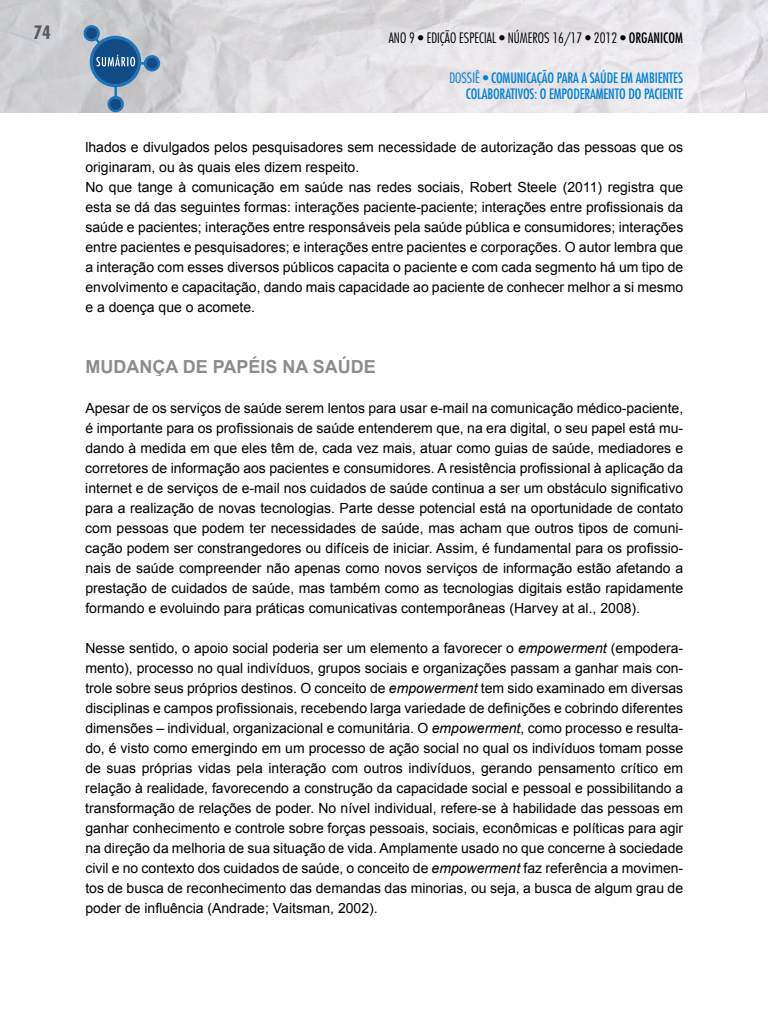
<style>
.page{position:relative;width:768px;height:1024px;background:#fff}
.page>*{position:absolute;margin:0;border:0;box-sizing:border-box;transform-origin:0 0}
.t1{font:700 18px "Arial";color:#8b8d8e}
.t2{font:700 condensed 18px "Futura Std";color:#5a5b5e}
.t3{font:14px/20px "Arial";color:#000;text-align:justify}
.t4{font:condensed 14px/16.8px "Futura Std";letter-spacing:-.01em;color:#0082d6;text-align:right}
.t5{font:300 condensed 14px "Futura Std";color:#000}
.s1{font-weight:400}
.s2{font-weight:300}
.s3{font-style:italic}
</style>
<div class="page">
<img style="left:0;top:0;width:768px;height:113px">
<svg style="left:108px;top:86px;width:16px;height:26px"></svg>
<div style="left:90px;top:36px;width:51px;height:51px;background:#1e74bb;border-radius:50%"></div>
<div style="left:93px;top:39px;width:45px;height:45px;background:#114b86;border-radius:50%"></div>
<svg style="left:82px;top:24px;width:78px;height:48px"></svg>
<p class="t2" style="left:34px;top:21px;width:19px">74</p>
<p class="t5" style="left:389px;top:29px;width:296px">ANO 9 • EDIÇÃO ESPECIAL • NÚMEROS 16/17 • 2012 • <span class="s1">ORGANICOM</span></p>
<p class="t4" style="left:449px;top:69px;width:235px"><span class="s2">DOSSIÊ •</span> COMUNICAÇÃO PARA A SAÚDE EM AMBIENTES<br>CO LABORATIVOS: O EMPODERAMENTO DO PACI ENTE</p>
<p class="t3" style="left:85px;top:137px;width:599px;text-align:left">lhados e divulgados pelos pesquisadores sem necessidade de autorização das pessoas que os originaram, ou às quais eles dizem respeito.<br>No que tange à comunicação em saúde nas redes sociais, Robert Steele (2011) registra que esta se dá das seguintes formas: interações paciente-paciente; interações entre profissionais da saúde e pacientes; interações entre responsáveis pela saúde pública e consumidores; interações entre pacientes e pesquisadores; e interações entre pacientes e corporações. O autor lembra que a interação com esses diversos públicos capacita o paciente e com cada segmento há um tipo de envolvimento e capacitação, dando mais capacidade ao paciente de conhecer melhor a si mesmo e a doença que o acomete.</p>
<p class="t1" style="left:85px;top:355px;width:292px">MUDANÇA DE PAPÉIS NA SAÚDE</p>
<p class="t3" style="left:85px;top:398px;width:599px">Apesar de os serviços de saúde serem lentos para usar e-mail na comunicação médico-paciente, é importante para os profissionais de saúde entenderem que, na era digital, o seu papel está mu&shy;dando à medida em que eles têm de, cada vez mais, atuar como guias de saúde, mediadores e corretores de informação aos pacientes e consumidores. A resistência profissional à aplicação da internet e de serviços de e-mail nos cuidados de saúde continua a ser um obstáculo significativo para a realização de novas tecnologias. Parte desse potencial está na oportunidade de contato com pessoas que podem ter necessidades de saúde, mas acham que outros tipos de comuni&shy;cação podem ser constrangedores ou difíceis de iniciar. Assim, é fundamental para os profissio&shy;nais de saúde compreender não apenas como novos serviços de informação estão afetando a prestação de cuidados de saúde, mas também como as tecnologias digitais estão rapidamente formando e evoluindo para práticas comunicativas contemporâneas (Harvey at al., 2008).</p>
<p class="t3" style="left:85px;top:638px;width:599px">Nesse sentido, o apoio social poderia ser um elemento a favorecer o <span class="s3">empowerment</span> (empodera&shy;mento), processo no qual indivíduos, grupos sociais e organizações passam a ganhar mais con&shy;trole sobre seus próprios destinos. O conceito de <span class="s3">empowerment</span> tem sido examinado em diversas disciplinas e campos profissionais, recebendo larga variedade de definições e cobrindo diferentes dimensões – individual, organizacional e comunitária. O <span class="s3">empowerment</span>, como processo e resulta&shy;do, é visto como emergindo em um processo de ação social no qual os indivíduos tomam posse de suas próprias vidas pela interação com outros indivíduos, gerando pensamento crítico em relação à realidade, favorecendo a construção da capacidade social e pessoal e possibilitando a transformação de relações de poder. No nível individual, refere-se à habilidade das pessoas em ganhar conhecimento e controle sobre forças pessoais, sociais, econômicas e políticas para agir na direção da melhoria de sua situação de vida. Amplamente usado no que concerne à sociedade civil e no contexto dos cuidados de saúde, o conceito de <span class="s3">empowerment</span> faz referência a movimen&shy;tos de busca de reconhecimento das demandas das minorias, ou seja, a busca de algum grau de poder de influência (Andrade; Vaitsman, 2002).</p>
</div>
